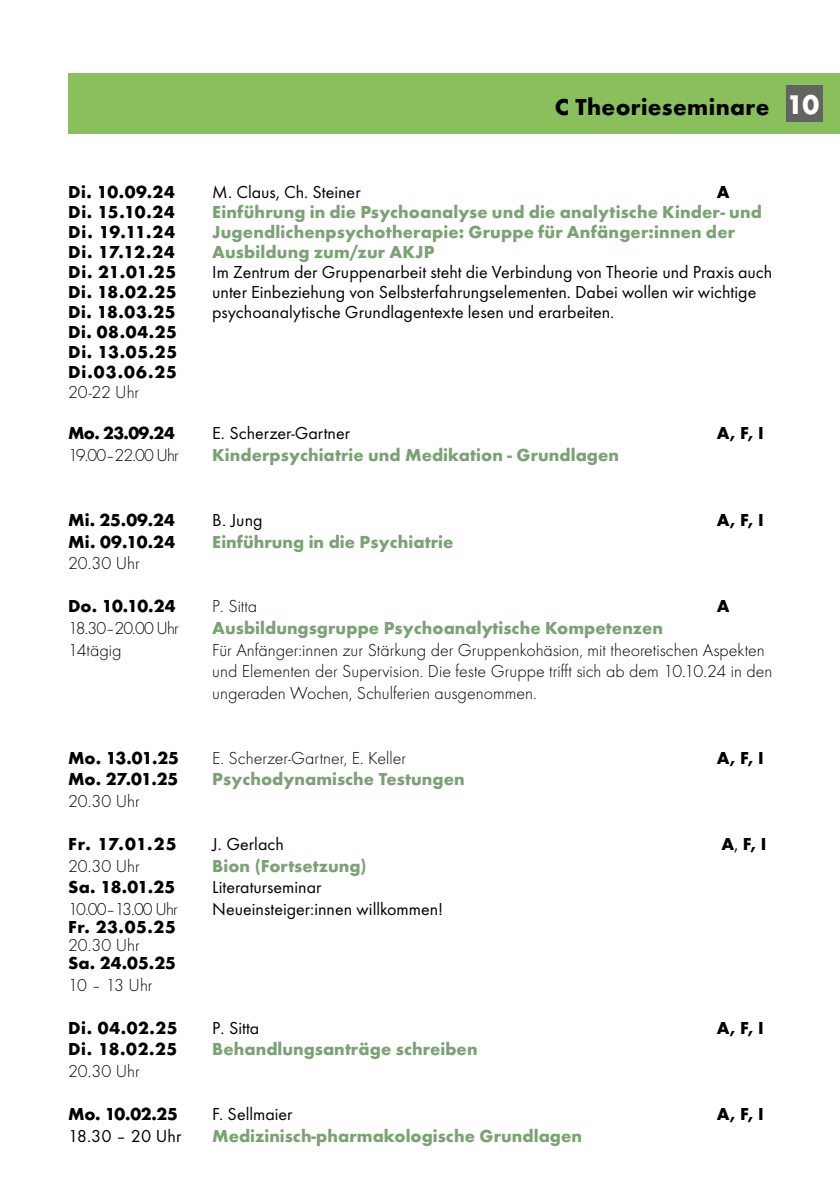
<style>
.page{position:relative;width:840px;height:1191px;background:#fff}
.page>*{position:absolute;margin:0;border:0;box-sizing:border-box;transform-origin:0 0}
.t1{font:700 24px "Function";letter-spacing:.015em;color:#000}
.t2{font:700 18px "Function";letter-spacing:.005em;color:#7aa274}
.t3{font:18px "Function";color:#000}
.t4{font:700 18px/20px "Function";letter-spacing:.015em;color:#000;text-align:justify}
.t5{font:300 18px/21.6px "Function";color:#000}
.t6{font:300 18px "Function";letter-spacing:-.05em;color:#000}
.s1{font-size:28px;color:#fff}
.s2{font-weight:400}
</style>
<div class="page">
<div style="left:68px;top:73px;width:771px;height:61px;background:#8ac05b"></div>
<div style="left:785px;top:85px;width:37px;height:36px;background:#636362"></div>
<h1 class="t1" style="left:554px;top:93px;width:266px">C Theorieseminare <span class="s1">10</span></h1>
<p class="t4" style="left:68px;top:182px;width:108px">Di. 10.09.24</p>
<p class="t3" style="left:212px;top:182px;width:150px">M. Claus, Ch. Steiner</p>
<p class="t4" style="left:716px;top:182px;width:14px">A</p>
<p class="t4" style="left:68px;top:202px;width:108px">Di. 15.10.24</p>
<p class="t2" style="left:212px;top:201px;width:551px">Einführung in die Psychoanalyse und die analytische Kinder- und</p>
<p class="t4" style="left:68px;top:222px;width:109px">Di. 19.11.24</p>
<p class="t2" style="left:212px;top:221px;width:524px">Jugendlichenpsychotherapie: Gruppe für Anfänger:innen der</p>
<p class="t4" style="left:68px;top:242px;width:108px">Di. 17.12.24</p>
<p class="t2" style="left:212px;top:241px;width:224px">Ausbildung zum/zur AKJP</p>
<p class="t4" style="left:68px;top:262px;width:110px">Di. 21.01.25</p>
<p class="t3" style="left:212px;top:262px;width:561px">Im Zentrum der Gruppenarbeit steht die Verbindung von Theorie und Praxis auch</p>
<p class="t4" style="left:68px;top:282px;width:110px">Di. 18.02.25</p>
<p class="t3" style="left:212px;top:282px;width:545px">unter Einbeziehung von Selbsterfahrungselementen. Dabei wollen wir wichtige</p>
<p class="t4" style="left:68px;top:302px;width:109px">Di. 18.03.25</p>
<p class="t3" style="left:212px;top:302px;width:403px">psychoanalytische Grundlagentexte lesen und erarbeiten.</p>
<p class="t4" style="left:68px;top:322px;width:110px">Di. 08.04.25<br>Di. 13.05.25<br>Di.03.06.25</p>
<p class="t5" style="left:68px;top:381px;width:73px">20-22 Uhr</p>
<p class="t4" style="left:68px;top:423px;width:108px">Mo. 23.09.24</p>
<p class="t3" style="left:212px;top:423px;width:139px">E. Scherzer-Gartner</p>
<p class="t4" style="left:716px;top:423px;width:49px">A, F, I</p>
<p class="t6" style="left:68px;top:445px;width:112px">19.00–22.00 Uhr</p>
<p class="t2" style="left:212px;top:444px;width:408px">Kinderpsychiatrie und Medikation - Grundlagen</p>
<p class="t4" style="left:68px;top:510px;width:108px">Mi. 25.09.24</p>
<p class="t3" style="left:212px;top:510px;width:52px">B. Jung</p>
<p class="t4" style="left:716px;top:510px;width:49px">A, F, I</p>
<p class="t4" style="left:68px;top:531px;width:109px">Mi. 09.10.24</p>
<p class="t2" style="left:212px;top:531px;width:242px">Einführung in die Psychiatrie</p>
<p class="t5" style="left:68px;top:553px;width:73px">20.30 Uhr</p>
<p class="t4" style="left:68px;top:596px;width:109px">Do. 10.10.24</p>
<p class="t5" style="left:212px;top:596px;width:46px">P. Sitta</p>
<p class="t4" style="left:716px;top:596px;width:14px">A</p>
<p class="t6" style="left:68px;top:618px;width:112px">18.30–20.00 Uhr</p>
<p class="t2" style="left:212px;top:617px;width:452px">Ausbildungsgruppe Psychoanalytische Kompetenzen</p>
<p class="t5" style="left:68px;top:639px;width:55px">14tägig</p>
<p class="t5" style="left:212px;top:639px;width:561px">Für Anfänger:innen zur Stärkung der Gruppenkohäsion, mit theoretischen Aspekten und Elementen der Supervision. Die feste Gruppe trifft sich ab dem 10.10.24 in den ungeraden Wochen, Schulferien ausgenommen.</p>
<p class="t4" style="left:68px;top:747px;width:112px">Mo. 13.01.25</p>
<p class="t5" style="left:212px;top:747px;width:195px">E. Scherzer-Gartner, E. Keller</p>
<p class="t4" style="left:716px;top:747px;width:49px">A, F, I</p>
<p class="t4" style="left:68px;top:769px;width:112px">Mo. 27.01.25</p>
<p class="t2" style="left:212px;top:768px;width:254px">Psychodynamische Testungen</p>
<p class="t5" style="left:68px;top:790px;width:73px">20.30 Uhr</p>
<p class="t4" style="left:68px;top:834px;width:110px">Fr. 17.01.25</p>
<p class="t3" style="left:212px;top:834px;width:73px">J. Gerlach</p>
<p class="t4" style="left:721px;top:834px;width:47px">A<span class="s2">,</span> F, I</p>
<p class="t5" style="left:68px;top:855px;width:73px">20.30 Uhr</p>
<p class="t2" style="left:212px;top:855px;width:156px">Bion (Fortsetzung)</p>
<p class="t4" style="left:68px;top:877px;width:109px">Sa. 18.01.25</p>
<p class="t3" style="left:212px;top:877px;width:111px">Literaturseminar</p>
<p class="t6" style="left:68px;top:899px;width:111px">10.00–13.00 Uhr</p>
<p class="t3" style="left:212px;top:898px;width:232px">Neueinsteiger:innen willkommen!</p>
<p class="t4" style="left:68px;top:916px;width:109px">Fr. 23.05.25</p>
<p class="t5" style="left:68px;top:934px;width:73px">20.30 Uhr</p>
<p class="t4" style="left:68px;top:952px;width:109px">Sa. 24.05.25</p>
<p class="t5" style="left:68px;top:974px;width:86px">10 – 13 Uhr</p>
<p class="t4" style="left:68px;top:1017px;width:111px">Di. 04.02.25</p>
<p class="t3" style="left:212px;top:1017px;width:49px">P. Sitta</p>
<p class="t4" style="left:716px;top:1017px;width:49px">A, F, I</p>
<p class="t4" style="left:68px;top:1039px;width:111px">Di. 18.02.25</p>
<p class="t2" style="left:212px;top:1038px;width:267px">Behandlungsanträge schreiben</p>
<p class="t5" style="left:68px;top:1060px;width:73px">20.30 Uhr</p>
<p class="t4" style="left:68px;top:1104px;width:111px">Mo. 10.02.25</p>
<p class="t3" style="left:212px;top:1104px;width:82px">F. Sellmaier</p>
<p class="t4" style="left:716px;top:1104px;width:49px">A, F, I</p>
<p class="t3" style="left:68px;top:1125px;width:115px">18.30 – 20 Uhr</p>
<p class="t2" style="left:212px;top:1125px;width:371px">Medizinisch-pharmakologische Grundlagen</p>
</div>
